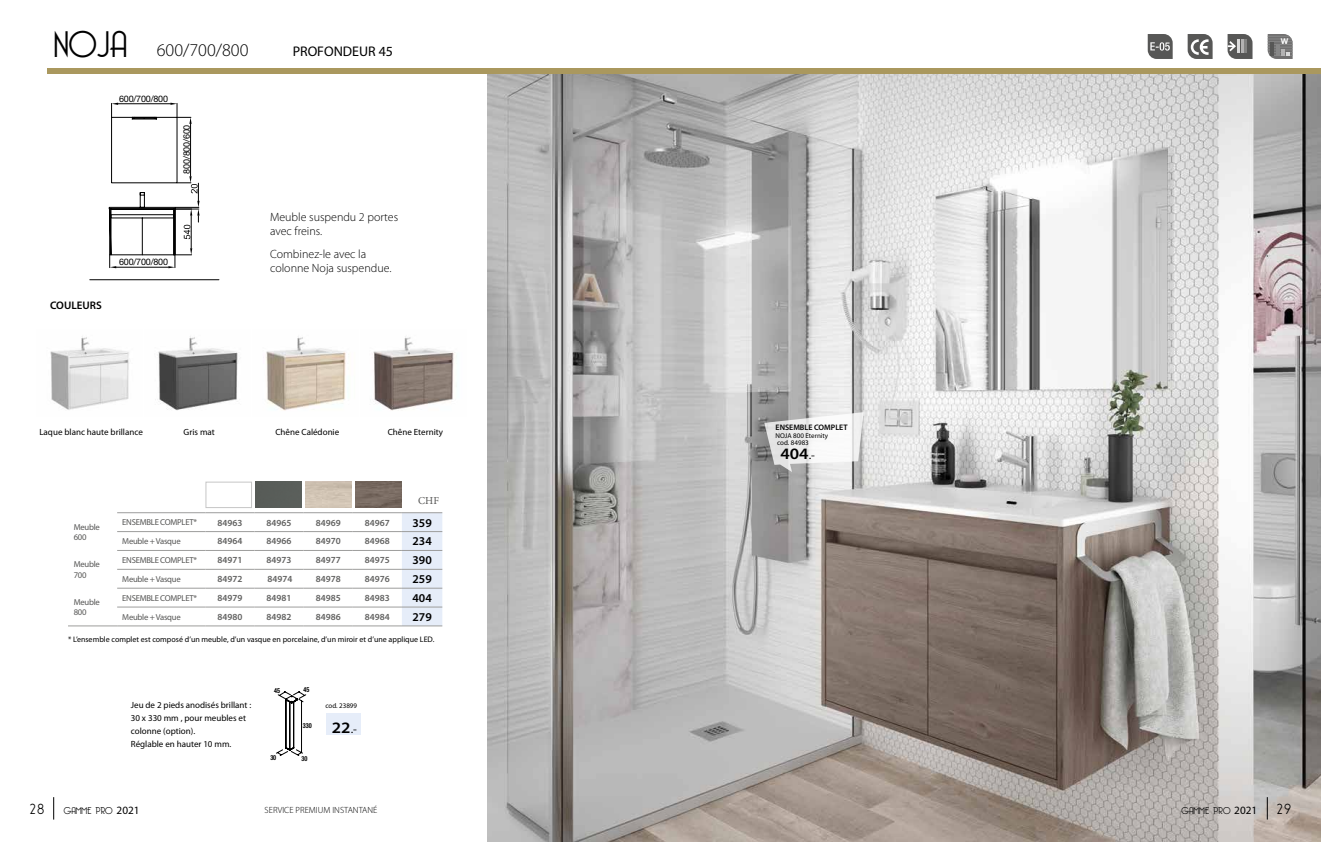
<style>
.page{position:relative;width:1321px;height:842px;background:#fff}
.page>*{position:absolute;margin:0;border:0;box-sizing:border-box;transform-origin:0 0}
.t1{font:300 18px "Myriad Pro";color:#000}
.t2{font:600 15.9px "Myriad Pro";color:#000;scale:1.1 1}
.t3{font:300 14.4px "Bellerose";color:#000}
.t4{font:14px "Myriad Pro";color:#000}
.t5{font:300 12px/14.4px "Myriad Pro";color:#000}
.t6{font:600 12px "Myriad Pro";color:#000}
.t7{font:600 11px "Myriad Pro";color:#000}
.t8{font:10.6px "Minion Pro";color:#575756}
.t9{font:300 9.6px "Bellerose";color:#000}
.t10{font:600 9.3px "Myriad Pro";color:#616160}
.t11{font:9px/12.9px "Myriad Pro";color:#000}
.t12{font:9px "Helvetica Neue";letter-spacing:-.02em;color:#000}
.t13{font:300 9px "Myriad Pro";color:#000}
.t14{font:8.7px/10.4px "Myriad Pro";letter-spacing:-.03em;color:#575756}
.t15{font:8px "Myriad Pro";color:#000}
.t16{font:600 8px "Myriad Pro";color:#000}
.t17{font:700 8px "Helvetica Neue LT Std";color:#fff}
.t18{font:7px "Myriad Pro";color:#000}
.t19{font:700 condensed 6.9px "Helvetica Neue LT Std";color:#000;scale:.9 1}
.s1{font-family:"Bellerose";font-size:36px}
.s2{font-weight:400;font-size:11.2px}
.s3{font-family:"Myriad Pro";font-weight:400;font-size:11.2px}
</style>
<div class="page">
<img style="left:488px;top:74px;width:833px;height:768px">
<div style="left:47px;top:68px;width:1274px;height:6px;background:#aa985e"></div>
<img style="left:50px;top:336px;width:79px;height:74px">
<img style="left:256px;top:482px;width:45px;height:26px">
<div style="left:206px;top:482px;width:46px;height:26px;border:1px solid #c6c6c6"></div>
<img style="left:356px;top:482px;width:45px;height:26px">
<img style="left:155px;top:336px;width:83px;height:75px">
<img style="left:373px;top:336px;width:82px;height:75px">
<img style="left:266px;top:336px;width:80px;height:75px">
<div style="left:111px;top:117px;width:66px;height:66px;border:1px solid #000"></div>
<hr style="left:118px;top:103px;width:52px;height:1px;background:#000">
<svg style="left:111px;top:103px;width:7px;height:14px"></svg>
<hr style="left:190px;top:124px;width:1px;height:52px;background:#000">
<svg style="left:170px;top:103px;width:22px;height:21px"></svg>
<svg style="left:130px;top:117px;width:27px;height:2px"></svg>
<svg style="left:90px;top:176px;width:129px;height:104px"></svg>
<div style="left:326px;top:713px;width:35px;height:22px;background:#e6edf9"></div>
<svg style="left:276px;top:691px;width:30px;height:65px"></svg>
<div style="left:402px;top:513px;width:40px;height:113px;background:#e6edf9"></div>
<svg style="left:1227px;top:34px;width:25px;height:25px"></svg>
<svg style="left:1188px;top:34px;width:25px;height:25px"></svg>
<svg style="left:1268px;top:34px;width:25px;height:25px"></svg>
<svg style="left:1148px;top:34px;width:25px;height:25px"></svg>
<svg style="left:764px;top:412px;width:100px;height:60px"></svg>
<hr style="left:117px;top:512px;width:88px;height:1px;background:#9d9d9c">
<hr style="left:117px;top:626px;width:88px;height:1px;background:#9d9d9c">
<hr style="left:117px;top:607px;width:88px;height:1px;background:#9d9d9c">
<hr style="left:68px;top:626px;width:49px;height:1px;background:#9d9d9c">
<hr style="left:402px;top:512px;width:40px;height:1px;background:#9d9d9c">
<hr style="left:205px;top:512px;width:49px;height:1px;background:#9d9d9c">
<hr style="left:205px;top:607px;width:49px;height:1px;background:#9d9d9c">
<hr style="left:254px;top:512px;width:50px;height:1px;background:#9d9d9c">
<hr style="left:254px;top:607px;width:50px;height:1px;background:#9d9d9c">
<hr style="left:304px;top:512px;width:49px;height:1px;background:#9d9d9c">
<hr style="left:353px;top:512px;width:49px;height:1px;background:#9d9d9c">
<hr style="left:304px;top:607px;width:49px;height:1px;background:#9d9d9c">
<hr style="left:353px;top:607px;width:49px;height:1px;background:#9d9d9c">
<hr style="left:402px;top:607px;width:40px;height:1px;background:#9d9d9c">
<hr style="left:205px;top:626px;width:49px;height:1px;background:#9d9d9c">
<hr style="left:254px;top:626px;width:50px;height:1px;background:#9d9d9c">
<hr style="left:304px;top:626px;width:49px;height:1px;background:#9d9d9c">
<hr style="left:353px;top:626px;width:49px;height:1px;background:#9d9d9c">
<hr style="left:402px;top:626px;width:40px;height:1px;background:#9d9d9c">
<hr style="left:117px;top:531px;width:88px;height:1px;background:#9d9d9c">
<hr style="left:205px;top:531px;width:49px;height:1px;background:#9d9d9c">
<hr style="left:254px;top:531px;width:50px;height:1px;background:#9d9d9c">
<hr style="left:304px;top:531px;width:49px;height:1px;background:#9d9d9c">
<hr style="left:353px;top:531px;width:49px;height:1px;background:#9d9d9c">
<hr style="left:402px;top:531px;width:40px;height:1px;background:#9d9d9c">
<hr style="left:117px;top:550px;width:88px;height:1px;background:#9d9d9c">
<hr style="left:205px;top:550px;width:49px;height:1px;background:#9d9d9c">
<hr style="left:254px;top:550px;width:50px;height:1px;background:#9d9d9c">
<hr style="left:304px;top:550px;width:49px;height:1px;background:#9d9d9c">
<hr style="left:353px;top:550px;width:49px;height:1px;background:#9d9d9c">
<hr style="left:402px;top:550px;width:40px;height:1px;background:#9d9d9c">
<hr style="left:117px;top:569px;width:88px;height:1px;background:#9d9d9c">
<hr style="left:205px;top:569px;width:49px;height:1px;background:#9d9d9c">
<hr style="left:254px;top:569px;width:50px;height:1px;background:#9d9d9c">
<hr style="left:304px;top:569px;width:49px;height:1px;background:#9d9d9c">
<hr style="left:353px;top:569px;width:49px;height:1px;background:#9d9d9c">
<hr style="left:402px;top:569px;width:40px;height:1px;background:#9d9d9c">
<hr style="left:117px;top:588px;width:88px;height:1px;background:#9d9d9c">
<hr style="left:205px;top:588px;width:49px;height:1px;background:#9d9d9c">
<hr style="left:254px;top:588px;width:50px;height:1px;background:#9d9d9c">
<hr style="left:304px;top:588px;width:49px;height:1px;background:#9d9d9c">
<hr style="left:353px;top:588px;width:49px;height:1px;background:#9d9d9c">
<hr style="left:402px;top:588px;width:40px;height:1px;background:#9d9d9c">
<svg style="left:53px;top:797px;width:1px;height:22px"></svg>
<svg style="left:1267px;top:797px;width:1px;height:22px"></svg>
<h1 class="t1" style="left:54px;top:40px;width:196px"><span class="s1">NOJA</span> 600/700/800</h1>
<p class="t12" style="left:119px;top:93px;width:51px">600/700/800</p>
<p class="t12" style="left:181px;top:174px;width:51px;rotate:-90deg">800/800/600</p>
<p class="t7" style="left:50px;top:299px;width:53px">COULEURS</p>
<p class="t12" style="left:119px;top:257px;width:51px">600/700/800</p>
<h3 class="t4" style="left:293px;top:44px;width:102px">PROFONDEUR 45</h3>
<h3 class="t5" style="left:270px;top:210px;width:130px">Meuble suspendu 2 portes avec freins.</h3>
<h3 class="t5" style="left:270px;top:247px;width:123px">Combinez-le avec la colonne Noja suspendue.</h3>
<p class="t11" style="left:39px;top:425px;width:105px">Laque blanc haute brillance</p>
<p class="t11" style="left:184px;top:425px;width:33px">Gris mat</p>
<p class="t11" style="left:275px;top:425px;width:65px">Chêne Calédonie</p>
<p class="t11" style="left:388px;top:425px;width:57px">Chêne Eternity</p>
<p class="t8" style="left:418px;top:494px;width:22px">CHF</p>
<p class="t14" style="left:74px;top:522px;width:28px">Meuble<br>600</p>
<p class="t14" style="left:122px;top:517px;width:76px">ENSEMBLE COMPLET*</p>
<p class="t10" style="left:217px;top:517px;width:26px">84963</p>
<p class="t10" style="left:267px;top:517px;width:26px">84965</p>
<p class="t10" style="left:316px;top:517px;width:26px">84969</p>
<p class="t10" style="left:365px;top:517px;width:26px">84967</p>
<h3 class="t6" style="left:412px;top:516px;width:21px">359</h3>
<p class="t14" style="left:122px;top:536px;width:60px">Meuble + Vasque</p>
<p class="t10" style="left:217px;top:536px;width:26px">84964</p>
<p class="t10" style="left:267px;top:536px;width:26px">84966</p>
<p class="t10" style="left:316px;top:536px;width:26px">84970</p>
<p class="t10" style="left:365px;top:536px;width:26px">84968</p>
<h3 class="t6" style="left:412px;top:535px;width:21px">234</h3>
<p class="t14" style="left:74px;top:559px;width:28px">Meuble<br>700</p>
<p class="t14" style="left:122px;top:555px;width:76px">ENSEMBLE COMPLET*</p>
<p class="t10" style="left:217px;top:555px;width:26px">84971</p>
<p class="t10" style="left:267px;top:555px;width:26px">84973</p>
<p class="t10" style="left:316px;top:555px;width:26px">84977</p>
<p class="t10" style="left:365px;top:555px;width:26px">84975</p>
<h3 class="t6" style="left:412px;top:554px;width:21px">390</h3>
<p class="t14" style="left:122px;top:574px;width:60px">Meuble + Vasque</p>
<p class="t10" style="left:217px;top:574px;width:26px">84972</p>
<p class="t10" style="left:268px;top:574px;width:26px">84974</p>
<p class="t10" style="left:316px;top:574px;width:26px">84978</p>
<p class="t10" style="left:365px;top:574px;width:26px">84976</p>
<h3 class="t6" style="left:412px;top:572px;width:21px">259</h3>
<p class="t14" style="left:74px;top:597px;width:28px">Meuble<br>800</p>
<p class="t14" style="left:122px;top:593px;width:76px">ENSEMBLE COMPLET*</p>
<p class="t10" style="left:217px;top:593px;width:26px">84979</p>
<p class="t10" style="left:267px;top:593px;width:26px">84981</p>
<p class="t10" style="left:316px;top:593px;width:26px">84985</p>
<p class="t10" style="left:365px;top:593px;width:26px">84983</p>
<h3 class="t6" style="left:412px;top:591px;width:21px">404</h3>
<p class="t14" style="left:122px;top:612px;width:60px">Meuble + Vasque</p>
<p class="t10" style="left:217px;top:612px;width:26px">84980</p>
<p class="t10" style="left:267px;top:612px;width:26px">84982</p>
<p class="t10" style="left:316px;top:612px;width:26px">84986</p>
<p class="t10" style="left:365px;top:612px;width:26px">84984</p>
<h3 class="t6" style="left:412px;top:610px;width:21px">279</h3>
<p class="t15" style="left:68px;top:635px;width:368px">* L’ensemble complet est composé d’un meuble, d’un vasque en porcelaine, d’un miroir et d’une applique LED.</p>
<p class="t19" style="left:274px;top:686px;width:8px">45</p>
<p class="t19" style="left:304px;top:686px;width:8px">45</p>
<p class="t11" style="left:131px;top:699px;width:122px">Jeu de 2 pieds anodisés brillant :<br>30 x 330 mm , pour meubles et colonne (option).<br>Réglable en hauter 10 mm.</p>
<p class="t18" style="left:325px;top:702px;width:33px">cod. 23899</p>
<h2 class="t2" style="left:332px;top:718px;width:24px">22<span class="s2">.-</span></h2>
<p class="t19" style="left:303px;top:721px;width:11px">330</p>
<p class="t19" style="left:270px;top:753px;width:8px">30</p>
<p class="t19" style="left:301px;top:754px;width:8px">30</p>
<p class="t16" style="left:776px;top:423px;width:74px">ENSEMBLE COMPLET</p>
<p class="t18" style="left:775px;top:432px;width:54px">NOJA 800 Eternity</p>
<h2 class="t2" style="left:780px;top:445px;width:33px">404<span class="s2">.-</span></h2>
<p class="t18" style="left:777px;top:439px;width:33px">cod. 84983</p>
<p class="t17" style="left:1281px;top:36px;width:9px">W</p>
<h3 class="t3" style="left:30px;top:800px;width:16px">28</h3>
<h3 class="t3" style="left:1277px;top:800px;width:16px">29</h3>
<p class="t9" style="left:64px;top:805px;width:77px">GAMME PRO <span class="s3">2021</span></p>
<p class="t13" style="left:265px;top:805px;width:114px">SERVICE PREMIUM INSTANTANÉ</p>
<p class="t9" style="left:1181px;top:805px;width:77px">GAMME PRO <span class="s3">2021</span></p>
</div>
